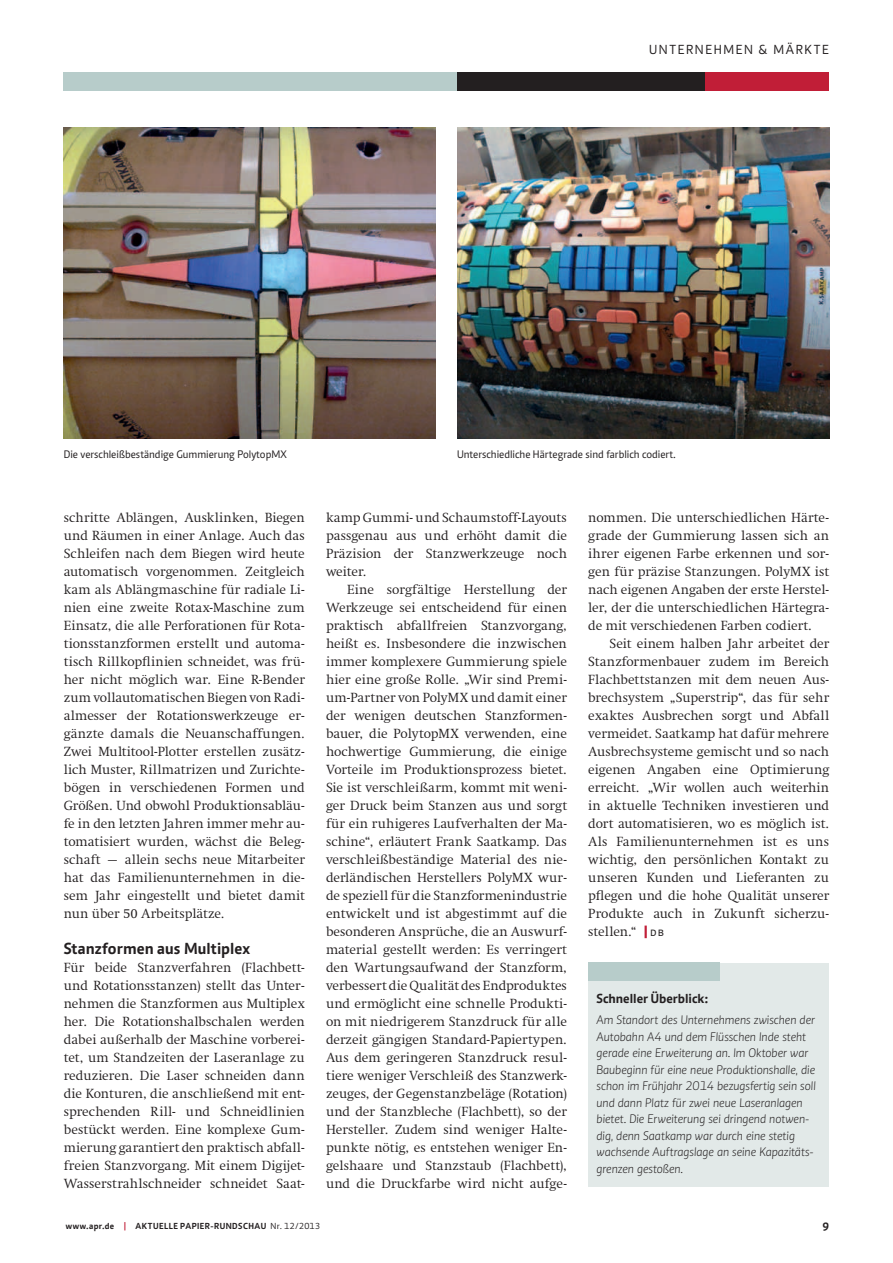
<style>
.page{position:relative;width:893px;height:1263px;background:#fff}
.page>*{position:absolute;margin:0;border:0;box-sizing:border-box;transform-origin:0 0}
.t1{font:700 16.5px "Caput";letter-spacing:.005em;color:#231f20}
.t2{font:300 13.5px/18px "Swift LT Pro";letter-spacing:.005em;color:#231f20;text-align:justify}
.t3{font:700 13.5px "Caput";color:#231f20}
.t4{font:13.5px "Caput";letter-spacing:.115em;color:#231f20}
.t5{font:italic 300 12.75px/16.5px "Caput";color:#231f20}
.t6{font:700 12px "Caput Smallcaps";color:#231f20}
.t7{font:11.25px "Caput";color:#231f20}
.t8{font:700 9px "Caput";letter-spacing:.05em;color:#231f20}
.s1{font-family:"Caput";font-weight:800;color:#c11e37}
.s2{font-family:"Caput Smallcaps";font-weight:400;font-size:12px}
.s3{color:#c11e37}
.s4{font-weight:400}
</style>
<div class="page">
<div style="left:64px;top:72px;width:394px;height:18px;background:#b7ccca"></div>
<div style="left:457px;top:72px;width:249px;height:18px;background:#231f20"></div>
<div style="left:705px;top:72px;width:124px;height:18px;background:#c11e37"></div>
<img style="left:64px;top:128px;width:372px;height:311px">
<img style="left:457px;top:128px;width:372px;height:311px">
<div style="left:588px;top:963px;width:241px;height:223px;background:#e2e9e8"></div>
<div style="left:588px;top:963px;width:131px;height:18px;background:#b7ccca"></div>
<p class="t4" style="left:649px;top:42px;width:181px">Unternehmen &amp; Märkte</p>
<p class="t7" style="left:64px;top:447px;width:224px">Die verschleißbeständige Gummierung PolytopMX</p>
<p class="t7" style="left:457px;top:447px;width:220px">Unterschiedliche Härtegrade sind farblich codiert.</p>
<p class="t2" style="left:64px;top:508px;width:242px">schritte Ablängen, Ausklinken, Biegen und Räumen in einer Anlage. Auch das Schleifen nach dem Biegen wird heute automatisch vorgenommen. Zeitgleich kam als Ablängmaschine für radiale Li&shy;nien eine zweite Rotax-Maschine zum Einsatz, die alle Perforationen für Rota&shy;tionsstanzformen erstellt und automa&shy;tisch Rillkopflinien schneidet, was frü&shy;her nicht möglich war. Eine R-Bender zum vollautomatischen Biegen von Radi&shy;almesser der Rotationswerkzeuge er&shy;gänzte damals die Neuanschaffungen.<br>Zwei Multitool-Plotter erstellen zusätz&shy;lich Muster, Rillmatrizen und Zurichte&shy;bögen in verschiedenen Formen und Größen. Und obwohl Produktionsabläu&shy;fe in den letzten Jahren immer mehr au&shy;tomatisiert wurden, wächst die Beleg&shy;schaft – allein sechs neue Mitarbeiter hat das Familienunternehmen in die&shy;sem Jahr eingestellt und bietet damit nun über 50 Arbeitsplätze.</p>
<p class="t1" style="left:64px;top:938px;width:188px">Stanzformen aus Multiplex</p>
<p class="t2" style="left:64px;top:958px;width:242px">Für beide Stanzverfahren (Flachbett&shy;und Rotationsstanzen) stellt das Unter&shy;nehmen die Stanzformen aus Multiplex her. Die Rotationshalbschalen werden dabei außerhalb der Maschine vorberei&shy;tet, um Standzeiten der Laseranlage zu reduzieren. Die Laser schneiden dann die Konturen, die anschließend mit ent&shy;sprechenden Rill- und Schneidlinien bestückt werden. Eine komplexe Gum&shy;mierung garantiert den praktisch abfall&shy;freien Stanzvorgang. Mit einem Digijet-Wasserstrahlschneider schneidet Saat-</p>
<p class="t2" style="left:326px;top:508px;width:242px">kamp Gummi- und Schaumstoff-Layouts passgenau aus und erhöht damit die Präzision der Stanzwerkzeuge noch weiter.</p>
<p class="t2" style="left:326px;top:580px;width:242px;text-indent:21px">Eine sorgfältige Herstellung der Werkzeuge sei entscheidend für einen praktisch abfallfreien Stanzvorgang, heißt es. Insbesondere die inzwischen immer komplexere Gummierung spiele hier eine große Rolle. „Wir sind Premi&shy;um-Partner von PolyMX und damit einer der wenigen deutschen Stanzformen&shy;bauer, die PolytopMX verwenden, eine hochwertige Gummierung, die einige Vorteile im Produktionsprozess bietet.<br>Sie ist verschleißarm, kommt mit weni&shy;ger Druck beim Stanzen aus und sorgt für ein ruhigeres Laufverhalten der Ma&shy;schine“, erläutert Frank Saatkamp. Das verschleißbeständige Material des nie&shy;derländischen Herstellers PolyMX wur&shy;de speziell für die Stanzformenindustrie entwickelt und ist abgestimmt auf die besonderen Ansprüche, die an Auswurf&shy;material gestellt werden: Es verringert den Wartungsaufwand der Stanzform, verbessert die Qualität des Endproduktes und ermöglicht eine schnelle Produkti&shy;on mit niedrigerem Stanzdruck für alle derzeit gängigen Standard-Papiertypen.<br>Aus dem geringeren Stanzdruck resul&shy;tiere weniger Verschleiß des Stanzwerk&shy;zeuges, der Gegenstanzbeläge (Rotation) und der Stanzbleche (Flachbett), so der Hersteller. Zudem sind weniger Halte&shy;punkte nötig, es entstehen weniger En&shy;gelshaare und Stanzstaub (Flachbett), und die Druckfarbe wird nicht aufge-</p>
<p class="t2" style="left:588px;top:508px;width:242px">nommen. Die unterschiedlichen Härte&shy;grade der Gummierung lassen sich an ihrer eigenen Farbe erkennen und sor&shy;gen für präzise Stanzungen. PolyMX ist nach eigenen Angaben der erste Herstel&shy;ler, der die unterschiedlichen Härtegra&shy;de mit verschiedenen Farben codiert.</p>
<p class="t2" style="left:588px;top:634px;width:242px;text-indent:21px">Seit einem halben Jahr arbeitet der Stanzformenbauer zudem im Bereich Flachbettstanzen mit dem neuen Aus&shy;brechsystem „Superstrip“, das für sehr exaktes Ausbrechen sorgt und Abfall vermeidet. Saatkamp hat dafür mehrere Ausbrechsysteme gemischt und so nach eigenen Angaben eine Optimierung erreicht. „Wir wollen auch weiterhin in aktuelle Techniken investieren und dort automatisieren, wo es möglich ist.<br>Als Familienunternehmen ist es uns wichtig, den persönlichen Kontakt zu unseren Kunden und Lieferanten zu pflegen und die hohe Qualität unserer Produkte auch in Zukunft sicherzu&shy;stellen.“ <span class="s1">|</span> <span class="s2">db</span></p>
<p class="t3" style="left:597px;top:990px;width:114px">Schneller Überblick:</p>
<p class="t5" style="left:597px;top:1012px;width:221px">Am Standort des Unternehmens zwischen der Autobahn A4 und dem Flüsschen Inde steht gerade eine Erweiterung an. Im Oktober war Baubeginn für eine neue Produktionshalle, die schon im Frühjahr 2014 bezugsfertig sein soll und dann Platz für zwei neue Laseranlagen bietet. Die Erweiterung sei dringend notwen&shy;dig, denn Saatkamp war durch eine stetig wachsende Auftragslage an seine Kapazitäts&shy;grenzen gestoßen.</p>
<p class="t8" style="left:66px;top:1220px;width:256px">www.apr.de <span class="s3">|</span> Aktuelle Papier-Rundschau <span class="s4">Nr. 12/2013</span></p>
<p class="t6" style="left:822px;top:1218px;width:8px">9</p>
</div>
